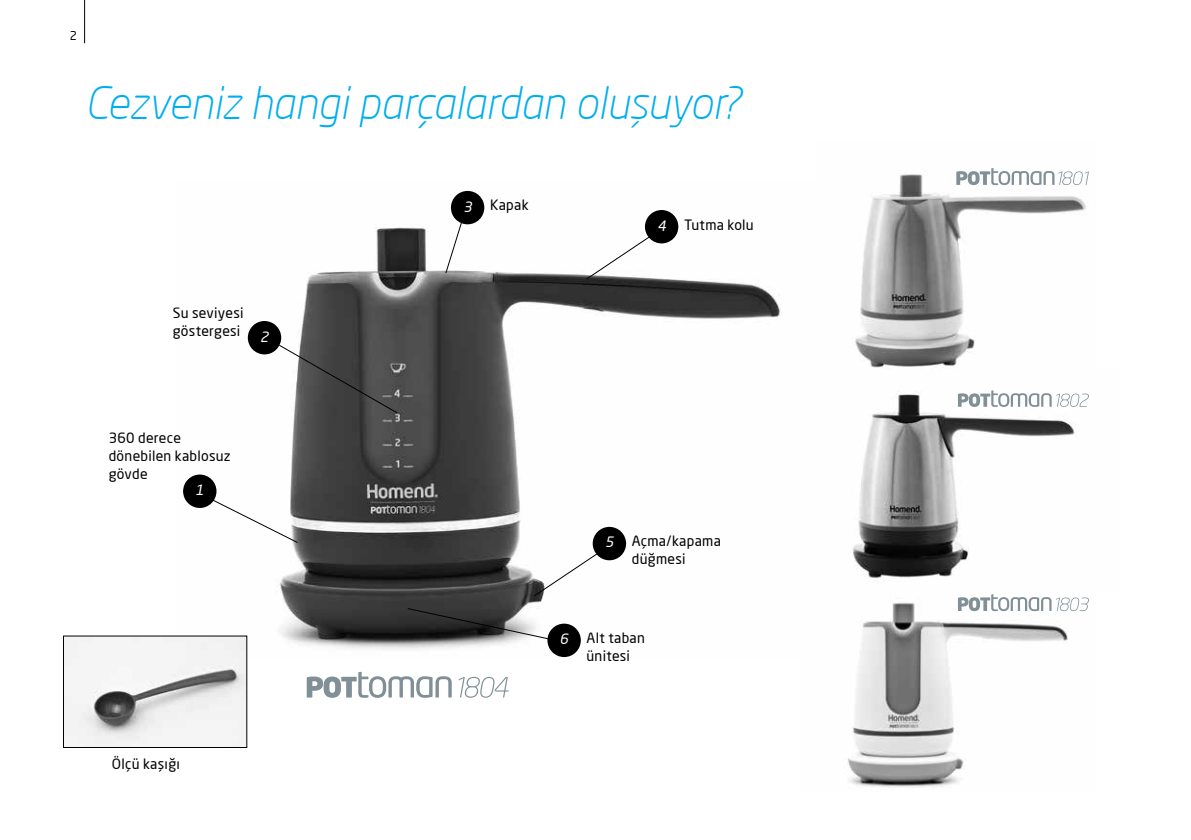
<style>
.page{position:relative;width:1191px;height:840px;background:#fff}
.page>*{position:absolute;margin:0;border:0;box-sizing:border-box;transform-origin:0 0}
.t1{font:italic 300 44px "Neo Sans Pro";letter-spacing:-.005em;color:#00aeef}
.t2{font:14px/18px "Neo Sans Pro";letter-spacing:.02em;color:#000}
.t3{font:italic 14px "Neo Sans Pro";color:#fff}
.t4{font:12px "Neo Sans Pro";color:#000}
</style>
<div class="page">
<hr style="left:84px;top:0;width:1px;height:43px;background:#000">
<img style="left:183px;top:190px;width:599px;height:467px">
<div style="left:451px;top:191px;width:33px;height:33px;background:#000;border-radius:50%"></div>
<div style="left:645px;top:210px;width:33px;height:33px;background:#000;border-radius:50%"></div>
<svg style="left:445px;top:219px;width:18px;height:54px"></svg>
<svg style="left:586px;top:233px;width:68px;height:46px"></svg>
<div style="left:248px;top:321px;width:33px;height:33px;background:#000;border-radius:50%"></div>
<svg style="left:279px;top:344px;width:119px;height:69px;background:#636363"></svg>
<div style="left:183px;top:474px;width:33px;height:33px;background:#000;border-radius:50%"></div>
<svg style="left:203px;top:495px;width:95px;height:48px"></svg>
<div style="left:592px;top:526px;width:34px;height:34px;background:#000;border-radius:50%"></div>
<svg style="left:534px;top:550px;width:68px;height:46px"></svg>
<div style="left:547px;top:623px;width:34px;height:33px;background:#000;border-radius:50%"></div>
<svg style="left:407px;top:607px;width:150px;height:34px"></svg>
<img style="left:65px;top:637px;width:180px;height:108px">
<img style="left:853px;top:391px;width:234px;height:187px">
<img style="left:855px;top:174px;width:231px;height:195px">
<img style="left:848px;top:602px;width:238px;height:186px">
<svg style="left:956px;top:168px;width:133px;height:17px"></svg>
<svg style="left:958px;top:390px;width:131px;height:16px"></svg>
<svg style="left:958px;top:594px;width:131px;height:16px"></svg>
<svg style="left:307px;top:671px;width:145px;height:26px"></svg>
<svg style="left:458px;top:676px;width:51px;height:21px"></svg>
<p class="t4" style="left:70px;top:28px;width:9px">2</p>
<h1 class="t1" style="left:85px;top:76px;width:657px">Cezveniz hangi parçalardan oluşuyor?</h1>
<p class="t3" style="left:463px;top:198px;width:10px">3</p>
<p class="t2" style="left:490px;top:196px;width:40px">Kapak</p>
<p class="t3" style="left:657px;top:217px;width:10px">4</p>
<p class="t2" style="left:684px;top:215px;width:71px">Tutma kolu</p>
<p class="t2" style="left:173px;top:304px;width:72px">Su seviyesi göstergesi</p>
<p class="t3" style="left:260px;top:328px;width:10px">2</p>
<p class="t2" style="left:109px;top:428px;width:123px">360 derece dönebilen kablosuz gövde</p>
<p class="t3" style="left:195px;top:481px;width:10px">1</p>
<p class="t3" style="left:605px;top:533px;width:10px">5</p>
<p class="t2" style="left:632px;top:531px;width:91px">Açma/kapama düğmesi</p>
<p class="t3" style="left:560px;top:630px;width:10px">6</p>
<p class="t2" style="left:586px;top:628px;width:60px">Alt taban ünitesi</p>
<p class="t2" style="left:112px;top:754px;width:70px">Ölçü kaşığı</p>
</div>
